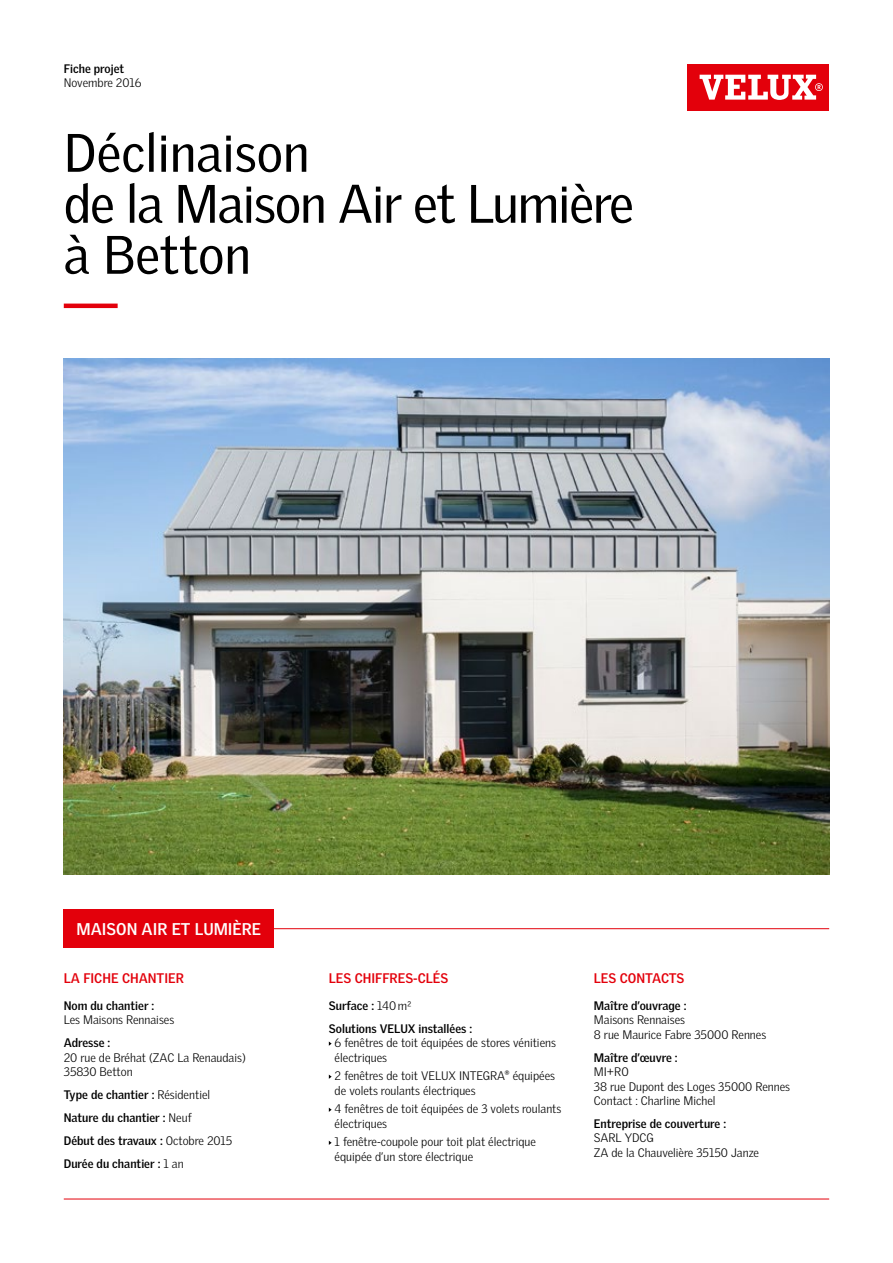
<style>
.page{position:relative;width:893px;height:1263px;background:#fff}
.page>*{position:absolute;margin:0;border:0;box-sizing:border-box;transform-origin:0 0}
.t1{font:52.5px/51px "Velux Gothic";letter-spacing:-.02em;color:#000}
.t2{font:700 16.5px "Velux Gothic";color:#fff}
.t3{font:700 13.5px "Velux Gothic";color:#e3000b}
.t4{font:300 12px/14.4px "Velux Gothic";color:#000}
.t5{font:700 12px/23px "Velux Gothic";color:#000}
.s1{font-weight:300}
</style>
<div class="page">
<div style="left:688px;top:64px;width:141px;height:47px;background:#e3000b"></div>
<svg style="left:700px;top:75px;width:123px;height:25px"></svg>
<hr style="left:64px;top:304px;width:54px;height:4px;background:#e3000b">
<img style="left:64px;top:358px;width:765px;height:517px">
<div style="left:64px;top:910px;width:210px;height:38px;background:#e3000b"></div>
<hr style="left:64px;top:1199px;width:765px;height:1px;background:#e3000b">
<hr style="left:274px;top:928px;width:555px;height:1px;background:#e3000b">
<p class="t5" style="left:64px;top:57px;width:62px">Fiche projet</p>
<p class="t4" style="left:64px;top:75px;width:79px">Novembre 2016</p>
<h1 class="t1" style="left:64px;top:126px;width:572px">Déclinaison<br>de la Maison Air et Lumière à Betton</h1>
<h2 class="t2" style="left:77px;top:919px;width:186px">MAISON AIR ET LUMIÈRE</h2>
<p class="t3" style="left:64px;top:969px;width:122px">LA FICHE CHANTIER</p>
<p class="t5" style="left:64px;top:994px;width:92px">Nom du chantier :</p>
<p class="t4" style="left:64px;top:1013px;width:112px">Les Maisons Rennaises</p>
<p class="t5" style="left:64px;top:1031px;width:48px">Adresse :</p>
<p class="t4" style="left:64px;top:1050px;width:184px">20 rue de Bréhat (ZAC La Renaudais)<br>35830 Betton</p>
<p class="t5" style="left:64px;top:1083px;width:170px">Type de chantier : <span class="s1">Résidentiel<br></span>Nature du chantier : <span class="s1">Neuf<br></span>Début des travaux : <span class="s1">Octobre 2015<br></span>Durée du chantier : <span class="s1">1 an</span></p>
<p class="t3" style="left:329px;top:969px;width:121px">LES CHIFFRES-CLÉS</p>
<p class="t5" style="left:329px;top:994px;width:145px">Surface : <span class="s1">140m²<br></span>Solutions VELUX installées :</p>
<p class="t4" style="left:335px;top:1035px;width:223px">6 fenêtres de toit équipées de stores vénitiens électriques</p>
<p class="t4" style="left:335px;top:1068px;width:222px">2 fenêtres de toit VELUX INTEGRA® équipées de volets roulants électriques</p>
<p class="t4" style="left:335px;top:1102px;width:228px">4 fenêtres de toit équipées de 3 volets roulants électriques</p>
<p class="t4" style="left:335px;top:1135px;width:203px">1 fenêtre-coupole pour toit plat électrique équipée d’un store électrique</p>
<p class="t3" style="left:594px;top:969px;width:92px">LES CONTACTS</p>
<p class="t5" style="left:594px;top:994px;width:94px">Maître d’ouvrage :</p>
<p class="t4" style="left:594px;top:1013px;width:174px">Maisons Rennaises<br>8 rue Maurice Fabre 35000 Rennes</p>
<p class="t5" style="left:594px;top:1046px;width:85px">Maître d’œuvre :</p>
<p class="t4" style="left:594px;top:1064px;width:198px">MI+RO<br>38 rue Dupont des Loges 35000 Rennes<br>Contact : Charline Michel</p>
<p class="t5" style="left:594px;top:1112px;width:134px">Entreprise de couverture :</p>
<p class="t4" style="left:594px;top:1130px;width:167px">SARL YDCG<br>ZA de la Chauvelière 35150 Janze</p>
</div>
